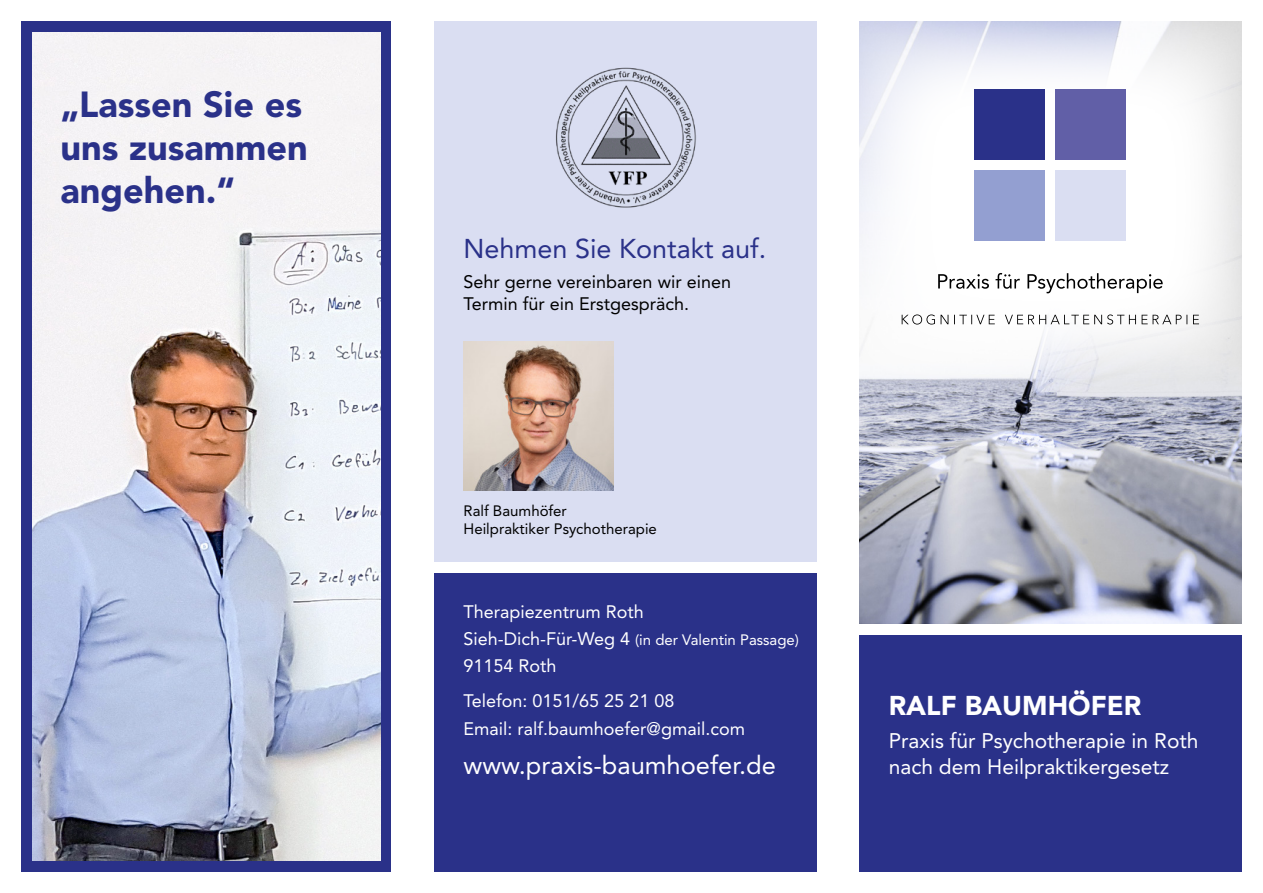
<style>
.page{position:relative;width:1263px;height:893px;background:#fff}
.page>*{position:absolute;margin:0;border:0;box-sizing:border-box;transform-origin:0 0}
.t1{font:900 36px/43.2px "Avenir LT Std";color:#2a3189}
.t2{font:27px "Avenir LT Std";color:#2a3189}
.t3{font:900 27px "Avenir LT Std";color:#fff}
.t4{font:25.5px "Avenir LT Std";color:#fff}
.t5{font:21px/25.2px "Avenir LT Std";color:#fff}
.t6{font:18px/35.5px "Avenir LT Std";color:#fff}
.t7{font:18px/21.6px "Avenir LT Std";color:#000}
.t8{font:15px "Avenir LT Std";color:#fff}
.t9{font:15px/18px "Avenir LT Std";color:#000}
.s1{font-size:18px}
</style>
<div class="page">
<div style="left:434px;top:573px;width:382px;height:298px;background:#2a3189"></div>
<div style="left:434px;top:21px;width:382px;height:541px;background:#dadef2"></div>
<div style="left:21px;top:21px;width:370px;height:850px;background:linear-gradient(to right,#2a3189,#2a3189)"></div>
<img style="left:859px;top:381px;width:383px;height:243px">
<div style="left:859px;top:635px;width:383px;height:236px;background:#2a3189"></div>
<svg style="left:859px;top:21px;width:383px;height:360px"></svg>
<div style="left:974px;top:89px;width:70px;height:70px;background:#2a3189"></div>
<div style="left:974px;top:171px;width:70px;height:70px;background:#939fd1"></div>
<div style="left:1055px;top:89px;width:71px;height:70px;background:#615fa7"></div>
<div style="left:1055px;top:171px;width:71px;height:70px;background:#dadef2"></div>
<svg style="left:938px;top:273px;width:225px;height:20px"></svg>
<svg style="left:902px;top:314px;width:297px;height:11px"></svg>
<img style="left:32px;top:32px;width:348px;height:828px">
<img style="left:556px;top:67px;width:140px;height:141px">
<img style="left:463px;top:341px;width:150px;height:150px">
<h1 class="t1" style="left:61px;top:82px;width:249px">„Lassen Sie es uns zusammen angehen.“</h1>
<h2 class="t2" style="left:463px;top:233px;width:304px">Nehmen Sie Kontakt auf.</h2>
<p class="t7" style="left:463px;top:271px;width:269px">Sehr gerne vereinbaren wir einen<br>Termin für ein Erstgespräch.</p>
<p class="t9" style="left:463px;top:502px;width:195px">Ralf Baumhöfer<br>Heilpraktiker Psychotherapie</p>
<p class="t6" style="left:463px;top:594px;width:182px">Therapiezentrum Roth</p>
<p class="t8" style="left:463px;top:631px;width:337px"><span class="s1">Sieh-Dich-Für-Weg 4</span> (in der Valentin Passage)</p>
<p class="t6" style="left:463px;top:648px;width:212px">91154 Roth<br>Telefon: 0151/65 25 21 08</p>
<p class="t6" style="left:463px;top:711px;width:283px">Email: ralf.baumhoefer@gmail.com</p>
<h3 class="t4" style="left:463px;top:750px;width:314px">www.praxis-baumhoefer.de</h3>
<h2 class="t3" style="left:889px;top:689px;width:254px">RALF BAUMHÖFER</h2>
<p class="t5" style="left:889px;top:729px;width:311px">Praxis für Psychotherapie in Roth nach dem Heilpraktikergesetz</p>
</div>
